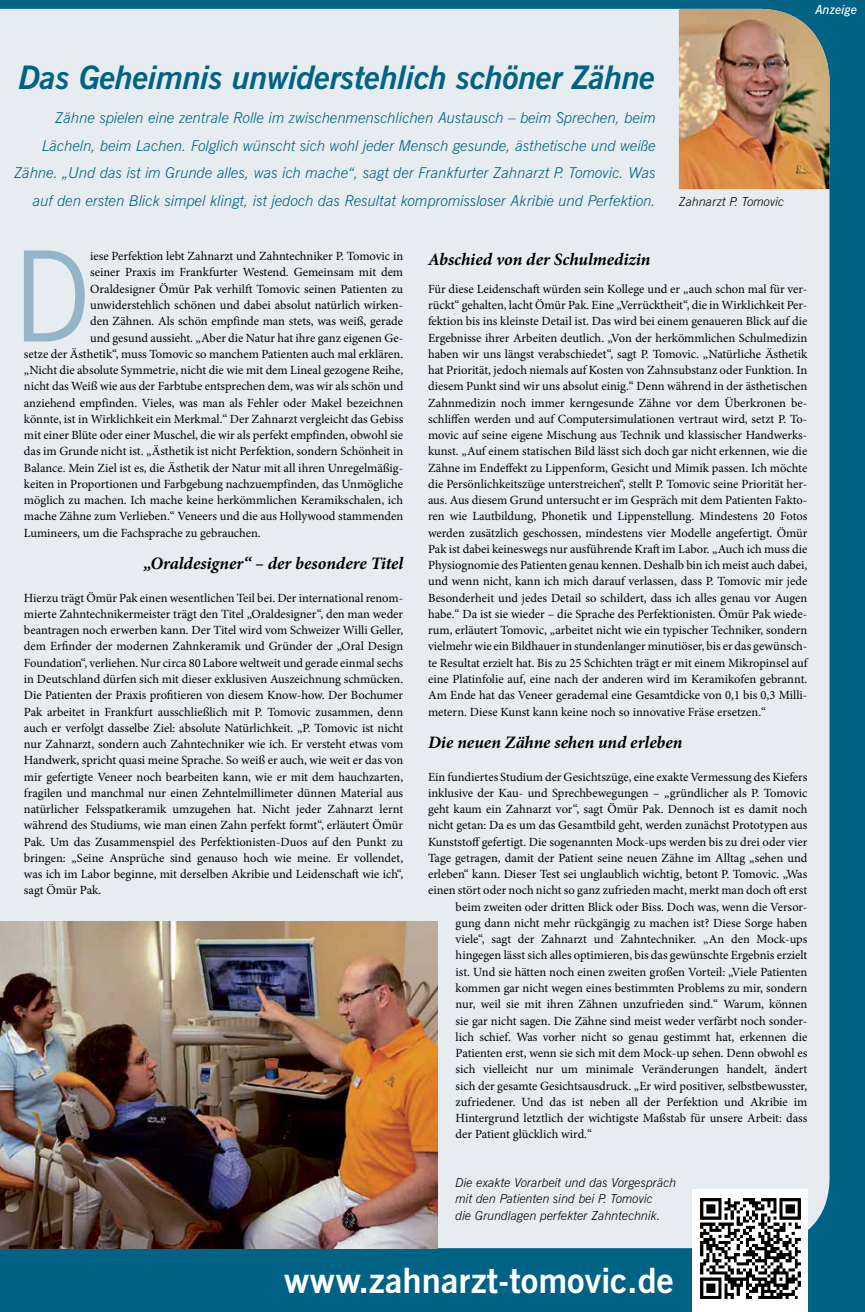
<style>
.page{position:relative;width:865px;height:1312px;background:#fff}
.page>*{position:absolute;margin:0;border:0;box-sizing:border-box;transform-origin:0 0}
.t1{font:116.88px "News Gothic";color:#96b4c8}
.t2{font:700 34.75px "News Gothic BT";color:#fff}
.t3{font:italic 700 32.5px "News Gothic BT";letter-spacing:-.01em;color:#006285}
.t4{font:italic 700 17.5px "Minion Pro";color:#000}
.t5{font:italic 300 15px/27.5px "News Gothic BT";color:#006285;text-align:right}
.t6{font:12.5px/16.2px "Minion Pro";color:#000;text-align:justify}
.t7{font:italic 300 12.5px/16.2px "News Gothic BT";color:#000}
.t8{font:italic 600 12.5px "News Gothic BT";color:#fff}
</style>
<div class="page">
<div style="left:0;top:0;width:865px;height:1311px;background:#006285"></div>
<div style="left:0;top:9px;width:829px;height:1238px;background:#e6ecef"></div>
<div style="left:692px;top:1189px;width:115px;height:122px;background:#fff"></div>
<img style="left:700px;top:1198px;width:101px;height:101px">
<img style="left:0;top:921px;width:438px;height:326px">
<img style="left:679px;top:9px;width:150px;height:180px">
<h3 class="t3" style="left:19px;top:57px;width:638px">Das Geheimnis unwiderstehlich schöner Zähne</h3>
<p class="t5" style="left:14px;top:104px;width:643px">Zähne spielen eine zentrale Rolle im zwischenmenschlichen Austausch – beim Sprechen, beim Lächeln, beim Lachen. Folglich wünscht sich wohl jeder Mensch gesunde, ästhetische und weiße Zähne. „Und das ist im Grunde alles, was ich mache“, sagt der Frankfurter Zahnarzt P. Tomovic. Was auf den ersten Blick simpel klingt, ist jedoch das Resultat kompromissloser Akribie und Perfektion.</p>
<p class="t7" style="left:679px;top:193px;width:107px">Zahnarzt P. Tomovic</p>
<p class="t8" style="left:815px;top:2px;width:43px">Anzeige</p>
<h1 class="t1" style="left:17px;top:222px;width:75px">D</h1>
<p class="t6" style="left:90px;top:248px;width:314px">iese Perfektion lebt Zahnarzt und Zahntechniker P. Tomovic in</p>
<p class="t6" style="left:90px;top:264px;width:314px">seiner Praxis im Frankfurter Westend. Gemeinsam mit dem</p>
<p class="t6" style="left:90px;top:280px;width:314px">Oraldesigner Ömür Pak verhilft Tomovic seinen Patienten zu</p>
<p class="t6" style="left:90px;top:297px;width:314px">unwiderstehlich schönen und dabei absolut natürlich wirken-</p>
<p class="t6" style="left:90px;top:313px;width:314px">den Zähnen. Als schön empfinde man stets, was weiß, gerade</p>
<p class="t6" style="left:90px;top:329px;width:314px">und gesund aussieht. „Aber die Natur hat ihre ganz eigenen Ge-</p>
<p class="t6" style="left:24px;top:345px;width:381px">setze der Ästhetik“, muss Tomovic so manchem Patienten auch mal erklären.</p>
<p class="t6" style="left:24px;top:362px;width:381px">„Nicht die absolute Symmetrie, nicht die wie mit dem Lineal gezogene Reihe,</p>
<p class="t6" style="left:24px;top:378px;width:381px">nicht das Weiß wie aus der Farbtube entsprechen dem, was wir als schön und</p>
<p class="t6" style="left:24px;top:394px;width:381px">anziehend empfinden. Vieles, was man als Fehler oder Makel bezeichnen</p>
<p class="t6" style="left:24px;top:410px;width:381px">könnte, ist in Wirklichkeit ein Merkmal.“ Der Zahnarzt vergleicht das Gebiss</p>
<p class="t6" style="left:24px;top:427px;width:381px">mit einer Blüte oder einer Muschel, die wir als perfekt empfinden, obwohl sie</p>
<p class="t6" style="left:24px;top:443px;width:381px">das im Grunde nicht ist. „Ästhetik ist nicht Perfektion, sondern Schönheit in</p>
<p class="t6" style="left:24px;top:459px;width:381px">Balance. Mein Ziel ist es, die Ästhetik der Natur mit all ihren Unregelmäßig-</p>
<p class="t6" style="left:24px;top:475px;width:381px">keiten in Proportionen und Farbgebung nachzuempfinden, das Unmögliche</p>
<p class="t6" style="left:24px;top:492px;width:381px">möglich zu machen. Ich mache keine herkömmlichen Keramikschalen, ich</p>
<p class="t6" style="left:24px;top:508px;width:381px">mache Zähne zum Verlieben.“ Veneers und die aus Hollywood stammenden</p>
<p class="t6" style="left:24px;top:524px;width:238px">Lumineers, um die Fachsprache zu gebrauchen.</p>
<h3 class="t4" style="left:144px;top:551px;width:261px">„Oraldesigner“ – der besondere Titel</h3>
<p class="t6" style="left:24px;top:589px;width:381px">Hierzu trägt Ömür Pak einen wesentlichen Teil bei. Der international renom&shy;mierte Zahntechnikermeister trägt den Titel „Oraldesigner“, den man weder beantragen noch erwerben kann. Der Titel wird vom Schweizer Willi Geller, dem Erfinder der modernen Zahnkeramik und Gründer der „Oral Design Foundation“, verliehen. Nur circa 80 Labore weltweit und gerade einmal sechs in Deutschland dürfen sich mit dieser exklusiven Auszeichnung schmücken.<br>Die Patienten der Praxis profitieren von diesem Know-how. Der Bochumer Pak arbeitet in Frankfurt ausschließlich mit P. Tomovic zusammen, denn auch er verfolgt dasselbe Ziel: absolute Natürlichkeit. „P. Tomovic ist nicht nur Zahnarzt, sondern auch Zahntechniker wie ich. Er versteht etwas vom Handwerk, spricht quasi meine Sprache. So weiß er auch, wie weit er das von mir gefertigte Veneer noch bearbeiten kann, wie er mit dem hauchzarten, fragilen und manchmal nur einen Zehntelmillimeter dünnen Material aus natürlicher Felsspatkeramik umzugehen hat. Nicht jeder Zahnarzt lernt während des Studiums, wie man einen Zahn perfekt formt“, erläutert Ömür Pak. Um das Zusammenspiel des Perfektionisten-Duos auf den Punkt zu bringen: „Seine Ansprüche sind genauso hoch wie meine. Er vollendet, was ich im Labor beginne, mit derselben Akribie und Leidenschaft wie ich“, sagt Ömür Pak.</p>
<h3 class="t4" style="left:428px;top:247px;width:224px">Abschied von der Schulmedizin</h3>
<p class="t6" style="left:428px;top:280px;width:381px">Für diese Leidenschaft würden sein Kollege und er „auch schon mal für ver&shy;rückt“ gehalten, lacht Ömür Pak. Eine „Verrücktheit“, die in Wirklichkeit Per&shy;fektion bis ins kleinste Detail ist. Das wird bei einem genaueren Blick auf die Ergebnisse ihrer Arbeiten deutlich. „Von der herkömmlichen Schulmedizin haben wir uns längst verabschiedet“, sagt P. Tomovic. „Natürliche Ästhetik hat Priorität, jedoch niemals auf Kosten von Zahnsubstanz oder Funktion. In diesem Punkt sind wir uns absolut einig.“ Denn während in der ästhetischen Zahnmedizin noch immer kerngesunde Zähne vor dem Überkronen be&shy;schliffen werden und auf Computersimulationen vertraut wird, setzt P. To&shy;movic auf seine eigene Mischung aus Technik und klassischer Handwerks&shy;kunst. „Auf einem statischen Bild lässt sich doch gar nicht erkennen, wie die Zähne im Endeffekt zu Lippenform, Gesicht und Mimik passen. Ich möchte die Persönlichkeitszüge unterstreichen“, stellt P. Tomovic seine Priorität her&shy;aus. Aus diesem Grund untersucht er im Gespräch mit dem Patienten Fakto&shy;ren wie Lautbildung, Phonetik und Lippenstellung. Mindestens 20 Fotos werden zusätzlich geschossen, mindestens vier Modelle angefertigt. Ömür Pak ist dabei keineswegs nur ausführende Kraft im Labor. „Auch ich muss die Physiognomie des Patienten genau kennen. Deshalb bin ich meist auch dabei, und wenn nicht, kann ich mich darauf verlassen, dass P. Tomovic mir jede Besonderheit und jedes Detail so schildert, dass ich alles genau vor Augen habe.“ Da ist sie wieder – die Sprache des Perfektionisten. Ömür Pak wiede&shy;rum, erläutert Tomovic, „arbeitet nicht wie ein typischer Techniker, sondern vielmehr wie ein Bildhauer in stundenlanger minutiöser, bis er das gewünsch&shy;te Resultat erzielt hat. Bis zu 25 Schichten trägt er mit einem Mikropinsel auf eine Platinfolie auf, eine nach der anderen wird im Keramikofen gebrannt.<br>Am Ende hat das Veneer gerademal eine Gesamtdicke von 0,1 bis 0,3 Milli&shy;metern. Diese Kunst kann keine noch so innovative Fräse ersetzen.“</p>
<h3 class="t4" style="left:428px;top:729px;width:256px">Die neuen Zähne sehen und erleben</h3>
<p class="t6" style="left:428px;top:768px;width:381px">Ein fundiertes Studium der Gesichtszüge, eine exakte Vermessung des Kiefers</p>
<p class="t6" style="left:428px;top:784px;width:381px">inklusive der Kau- und Sprechbewegungen – „gründlicher als P. Tomovic</p>
<p class="t6" style="left:428px;top:800px;width:381px">geht kaum ein Zahnarzt vor“, sagt Ömür Pak. Dennoch ist es damit noch</p>
<p class="t6" style="left:428px;top:817px;width:381px">nicht getan: Da es um das Gesamtbild geht, werden zunächst Prototypen aus</p>
<p class="t6" style="left:428px;top:833px;width:381px">Kunststoff gefertigt. Die sogenannten Mock-ups werden bis zu drei oder vier</p>
<p class="t6" style="left:428px;top:849px;width:381px">Tage getragen, damit der Patient seine neuen Zähne im Alltag „sehen und</p>
<p class="t6" style="left:428px;top:865px;width:381px">erleben“ kann. Dieser Test sei unglaublich wichtig, betont P. Tomovic. „Was</p>
<p class="t6" style="left:428px;top:882px;width:381px">einen stört oder noch nicht so ganz zufrieden macht, merkt man doch oft erst</p>
<p class="t6" style="left:455px;top:898px;width:353px">beim zweiten oder dritten Blick oder Biss. Doch was, wenn die Versor-</p>
<p class="t6" style="left:455px;top:914px;width:353px">gung dann nicht mehr rückgängig zu machen ist? Diese Sorge haben</p>
<p class="t6" style="left:455px;top:930px;width:353px">viele“, sagt der Zahnarzt und Zahntechniker. „An den Mock-ups</p>
<p class="t6" style="left:455px;top:947px;width:353px">hingegen lässt sich alles optimieren, bis das gewünschte Ergebnis erzielt</p>
<p class="t6" style="left:455px;top:963px;width:353px">ist. Und sie hätten noch einen zweiten großen Vorteil: „Viele Patienten</p>
<p class="t6" style="left:455px;top:979px;width:353px">kommen gar nicht wegen eines bestimmten Problems zu mir, sondern</p>
<p class="t6" style="left:455px;top:995px;width:353px">nur, weil sie mit ihren Zähnen unzufrieden sind.“ Warum, können</p>
<p class="t6" style="left:455px;top:1012px;width:353px">sie gar nicht sagen. Die Zähne sind meist weder verfärbt noch sonder-</p>
<p class="t6" style="left:455px;top:1028px;width:353px">lich schief. Was vorher nicht so genau gestimmt hat, erkennen die</p>
<p class="t6" style="left:455px;top:1044px;width:353px">Patienten erst, wenn sie sich mit dem Mock-up sehen. Denn obwohl es</p>
<p class="t6" style="left:455px;top:1060px;width:353px">sich vielleicht nur um minimale Veränderungen handelt, ändert</p>
<p class="t6" style="left:455px;top:1077px;width:353px">sich der gesamte Gesichtsausdruck. „Er wird positiver, selbstbewusster,</p>
<p class="t6" style="left:455px;top:1093px;width:353px">zufriedener. Und das ist neben all der Perfektion und Akribie im</p>
<p class="t6" style="left:455px;top:1109px;width:353px">Hintergrund letztlich der wichtigste Maßstab für unsere Arbeit: dass</p>
<p class="t6" style="left:455px;top:1125px;width:138px">der Patient glücklich wird.“</p>
<p class="t7" style="left:455px;top:1174px;width:222px">Die exakte Vorarbeit und das Vorgespräch mit den Patienten sind bei P. Tomovic<br>die Grundlagen perfekter Zahntechnik.</p>
<h2 class="t2" style="left:284px;top:1258px;width:391px">www.zahnarzt-tomovic.de</h2>
</div>
